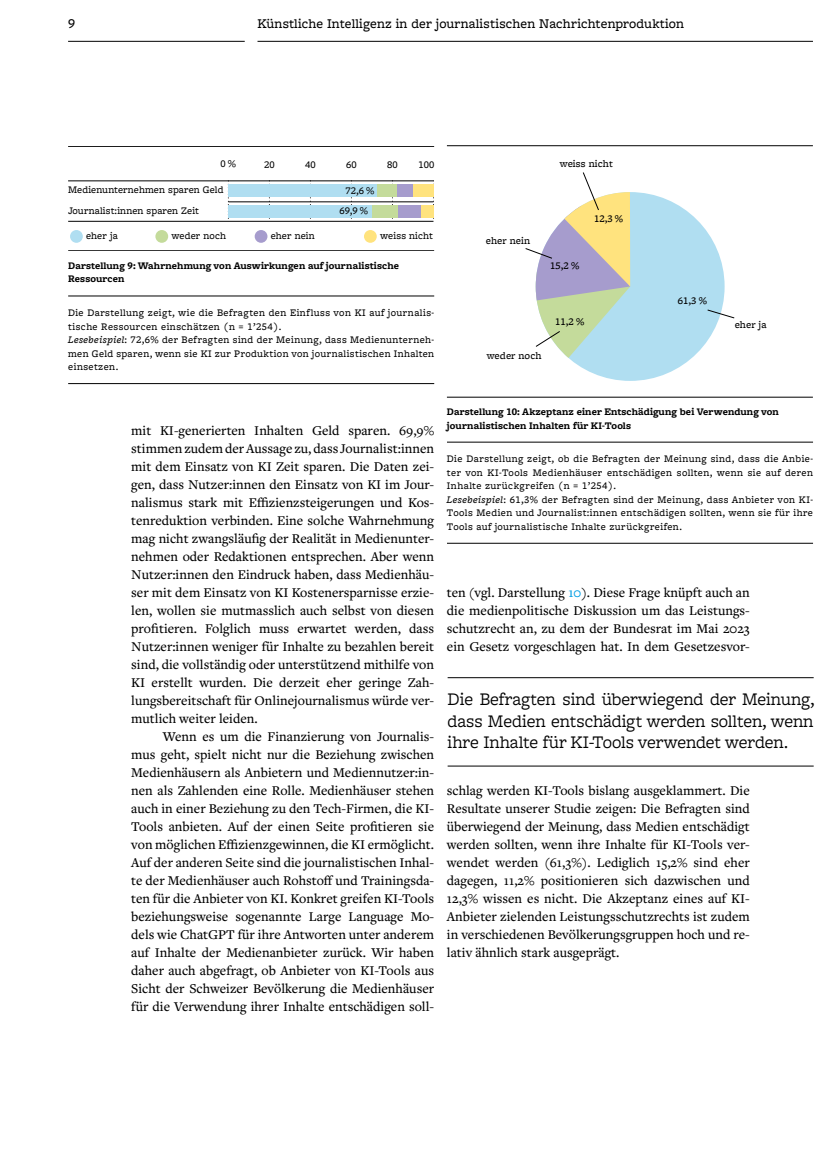
<style>
.page{position:relative;width:830px;height:1149px;background:#fff}
.page>*{position:absolute;margin:0;border:0;box-sizing:border-box;transform-origin:0 0}
.t1{font:18.45px/21.8px "Freight Macro Pro";letter-spacing:-.01em;color:#000;text-align:justify}
.t2{font:500 13.95px/18px "Freight Text Pro";color:#000;text-align:justify}
.t3{font:500 13.95px "Freight Macro Pro";letter-spacing:.01em;color:#000}
.t4{font:500 10.5px/13.5px "Freight Macro Pro";letter-spacing:.04em;color:#000}
.t5{font:700 10.5px/13.5px "Freight Macro Pro";letter-spacing:.01em;color:#000}
.t6{font:500 10.5px "Freight Macro Pro";letter-spacing:.01em;color:#000}
.t7{font:500 10.5px "Freight Micro Pro";letter-spacing:.01em;color:#000}
.t8{font:500 10.5px "Freight Macro Pro";letter-spacing:.005em;color:#000}
.s1{font-style:italic}
.s2{color:#009ee4}
</style>
<div class="page">
<hr style="left:68px;top:41px;width:176px;height:1px;background:#000">
<hr style="left:257px;top:41px;width:555px;height:1px;background:#000">
<hr style="left:447px;top:765px;width:366px;height:1px;background:#000">
<hr style="left:447px;top:677px;width:366px;height:1px;background:#000">
<div style="left:535px;top:192px;width:189px;height:189px;background:#b0def1;border-radius:50%"></div>
<hr style="left:446px;top:145px;width:366px;height:1px;background:#000">
<hr style="left:446px;top:397px;width:366px;height:1px;background:#000">
<svg style="left:707px;top:309px;width:27px;height:9px"></svg>
<svg style="left:525px;top:172px;width:105px;height:186px"></svg>
<hr style="left:447px;top:442px;width:365px;height:1px;background:#000">
<hr style="left:447px;top:543px;width:365px;height:1px;background:#000">
<hr style="left:68px;top:250px;width:366px;height:1px;background:#000">
<svg style="left:432px;top:181px;width:2px;height:40px"></svg>
<hr style="left:228px;top:201px;width:205px;height:1px;background:#000">
<hr style="left:68px;top:180px;width:365px;height:1px;background:#000">
<hr style="left:68px;top:146px;width:366px;height:1px;background:#000">
<hr style="left:68px;top:221px;width:365px;height:1px;background:#000">
<div style="left:391px;top:184px;width:42px;height:13px;background:#ffe37e"></div>
<div style="left:391px;top:205px;width:42px;height:12px;background:#ffe37e"></div>
<div style="left:361px;top:184px;width:43px;height:13px;background:#c4db9b"></div>
<div style="left:361px;top:205px;width:43px;height:12px;background:#c4db9b"></div>
<div style="left:228px;top:184px;width:149px;height:13px;background:#b0def1"></div>
<div style="left:228px;top:205px;width:143px;height:12px;background:#b0def1"></div>
<div style="left:397px;top:184px;width:16px;height:13px;background:#a69ccd"></div>
<div style="left:398px;top:205px;width:22px;height:12px;background:#a69ccd"></div>
<div style="left:254px;top:230px;width:13px;height:13px;background:#a69ccd;border-radius:50%"></div>
<div style="left:70px;top:230px;width:13px;height:13px;background:#b0def1;border-radius:50%"></div>
<div style="left:364px;top:230px;width:12px;height:13px;background:#ffe37e;border-radius:50%"></div>
<div style="left:155px;top:230px;width:13px;height:13px;background:#c4db9b;border-radius:50%"></div>
<hr style="left:68px;top:295px;width:366px;height:1px;background:#000">
<hr style="left:68px;top:383px;width:366px;height:1px;background:#000">
<p class="t3" style="left:68px;top:17px;width:8px">9</p>
<p class="t3" style="left:257px;top:17px;width:428px">Künstliche Intelligenz in der journalistischen Nachrichtenproduktion</p>
<p class="t4" style="left:220px;top:158px;width:17px">0 %</p>
<p class="t4" style="left:264px;top:158px;width:12px">20</p>
<p class="t4" style="left:305px;top:158px;width:12px">40</p>
<p class="t4" style="left:346px;top:158px;width:12px">60</p>
<p class="t4" style="left:387px;top:158px;width:12px">80</p>
<p class="t4" style="left:418px;top:158px;width:17px">100</p>
<p class="t6" style="left:68px;top:186px;width:157px">Medienunternehmen sparen Geld</p>
<p class="t4" style="left:345px;top:184px;width:30px">72,6 %</p>
<p class="t6" style="left:68px;top:206px;width:132px">Journalist:innen sparen Zeit</p>
<p class="t4" style="left:339px;top:204px;width:30px">69,9 %</p>
<p class="t4" style="left:86px;top:230px;width:33px">eher ja</p>
<p class="t6" style="left:171px;top:232px;width:56px">weder noch</p>
<p class="t8" style="left:271px;top:232px;width:45px">eher nein</p>
<p class="t6" style="left:380px;top:232px;width:54px">weiss nicht</p>
<p class="t5" style="left:68px;top:260px;width:332px">Darstellung 9: Wahrnehmung von Auswirkungen auf journalistische<br>Ressourcen</p>
<p class="t4" style="left:68px;top:307px;width:367px">Die Darstellung zeigt, wie die Befragten den Einfluss von KI auf journalis&shy;tische Ressourcen einschätzen (n = 1’254).<br><span class="s1">Lesebeispiel</span>: 72,6% der Befragten sind der Meinung, dass Medienunterneh&shy;men Geld sparen, wenn sie KI zur Produktion von journalistischen Inhalten einsetzen.</p>
<p class="t7" style="left:559px;top:159px;width:55px">weiss nicht</p>
<p class="t7" style="left:485px;top:237px;width:46px">eher nein</p>
<p class="t7" style="left:550px;top:262px;width:31px">15,2 %</p>
<p class="t7" style="left:593px;top:215px;width:31px">12,3 %</p>
<p class="t7" style="left:486px;top:351px;width:56px">weder noch</p>
<p class="t7" style="left:555px;top:317px;width:31px">11,2 %</p>
<p class="t7" style="left:677px;top:297px;width:31px">61,3 %</p>
<p class="t7" style="left:734px;top:321px;width:33px">eher ja</p>
<p class="t2" style="left:131px;top:421px;width:304px">mit KI-generierten Inhalten Geld sparen. 69,9% stimmen zudem der Aussage zu, dass Journalist:innen mit dem Einsatz von KI Zeit sparen. Die Daten zei&shy;gen, dass Nutzer:innen den Einsatz von KI im Jour&shy;nalismus stark mit Effizienzsteigerungen und Kos&shy;tenreduktion verbinden. Eine solche Wahrnehmung mag nicht zwangsläufig der Realität in Medienunter&shy;nehmen oder Redaktionen entsprechen. Aber wenn Nutzer:innen den Eindruck haben, dass Medienhäu&shy;ser mit dem Einsatz von KI Kostenersparnisse erzie&shy;len, wollen sie mutmasslich auch selbst von diesen profitieren. Folglich muss erwartet werden, dass Nutzer:innen weniger für Inhalte zu bezahlen bereit sind, die vollständig oder unterstützend mithilfe von KI erstellt wurden. Die derzeit eher geringe Zah&shy;lungsbereitschaft für Onlinejournalismus würde ver&shy;mutlich weiter leiden.</p>
<p class="t2" style="left:131px;top:727px;width:304px;text-indent:32px">Wenn es um die Finanzierung von Journalis&shy;mus geht, spielt nicht nur die Beziehung zwischen Medienhäusern als Anbietern und Mediennut zer:in&shy;nen als Zahlenden eine Rolle. Medienhäuser stehen auch in einer Beziehung zu den Tech-Firmen, die KI-Tools anbieten. Auf der einen Seite profitieren sie von möglichen Effizienzgewinnen, die KI ermöglicht.<br>Auf der anderen Seite sind die journalistischen Inhal&shy;te der Medienhäuser auch Rohstoff und Trainingsda&shy;ten für die Anbieter von KI. Konkret greifen KI-Tools beziehungsweise sogenannte Large Language Mo&shy;dels wie ChatGPT für ihre Antworten unter anderem auf Inhalte der Medienanbieter zurück. Wir haben daher auch abgefragt, ob Anbieter von KI-Tools aus Sicht der Schweizer Bevölkerung die Medienhäuser für die Verwendung ihrer Inhalte entschädigen soll-</p>
<p class="t5" style="left:447px;top:406px;width:333px">Darstellung 10: Akzeptanz einer Entschädigung bei Verwendung von journalistischen Inhalten für KI-Tools</p>
<p class="t4" style="left:447px;top:453px;width:367px">Die Darstellung zeigt, ob die Befragten der Meinung sind, dass die Anbie&shy;ter von KI-Tools Medienhäuser entschädigen sollten, wenn sie auf deren Inhalte zurückgreifen (n = 1’254).<br><span class="s1">Lesebeispiel</span>: 61,3% der Befragten sind der Meinung, dass Anbieter von KI-Tools Medien und Journalist:innen entschädigen sollten, wenn sie für ihre Tools auf journalistische Inhalte zurückgreifen.</p>
<p class="t2" style="left:446px;top:583px;width:304px">ten (vgl. Darstellung <span class="s2">10</span>). Diese Frage knüpft auch an die medienpolitische Diskussion um das Leistungs&shy;schutzrecht an, zu dem der Bundesrat im Mai 2023 ein Gesetz vorgeschlagen hat. In dem Gesetzesvor-</p>
<h1 class="t1" style="left:447px;top:689px;width:368px">Die Befragten sind überwiegend der Meinung, dass Medien entschädigt werden sollten, wenn ihre Inhalte für KI-Tools verwendet werden.</h1>
<p class="t2" style="left:446px;top:781px;width:304px">schlag werden KI-Tools bislang ausgeklammert. Die Resultate unserer Studie zeigen: Die Befragten sind überwiegend der Meinung, dass Medien entschädigt werden sollten, wenn ihre Inhalte für KI-Tools ver&shy;wendet werden (61,3%). Lediglich 15,2% sind eher dagegen, 11,2% positionieren sich dazwischen und 12,3% wissen es nicht. Die Akzeptanz eines auf KI-Anbieter zielenden Leistungsschutzrechts ist zudem in verschiedenen Bevölkerungsgruppen hoch und re&shy;lativ ähnlich stark ausgeprägt.</p>
</div>
